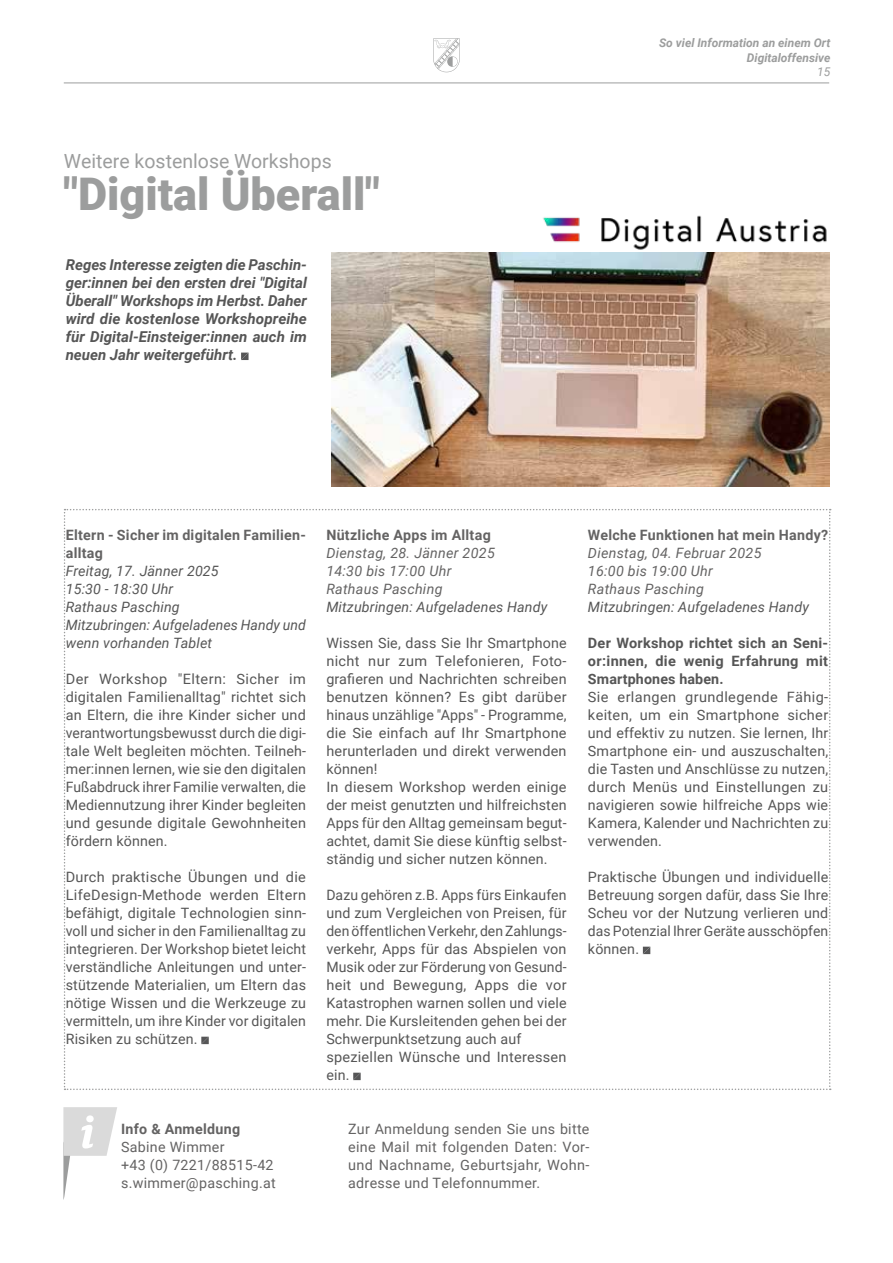
<style>
.page{position:relative;width:893px;height:1263px;background:#fff}
.page>*{position:absolute;margin:0;border:0;box-sizing:border-box;transform-origin:0 0}
.t1{font:900 45px "Roboto";color:#9c9d9d}
.t2{font:19.5px "Roboto";color:#9c9d9d}
.t3{font:italic 700 15px/18px "Roboto";color:#565656;text-align:justify}
.t4{font:14.25px/18px "Roboto";letter-spacing:.01em;color:#565656;text-align:justify}
.t5{font:14.25px/18px "Roboto";letter-spacing:.02em;color:#646363}
.t6{font:italic 14.25px/18px "Roboto";letter-spacing:.01em;color:#565656}
.t7{font:italic 14.25px/18px "Roboto";letter-spacing:.02em;color:#646363}
.t8{font:700 14.25px/18px "Roboto";letter-spacing:.02em;color:#646363}
.t9{font:700 14.25px/18px "Roboto";letter-spacing:.02em;color:#565656;text-align:justify}
.t10{font:italic 700 12px/14.4px "Roboto";color:#9c9d9d;text-align:right}
.t11{font:italic 12px "Roboto";color:#9c9d9d}
</style>
<div class="page">
<img style="left:332px;top:253px;width:497px;height:233px">
<svg style="left:63px;top:1107px;width:54px;height:93px"></svg>
<svg style="left:241px;top:353px;width:8px;height:7px"></svg>
<img style="left:534px;top:215px;width:294px;height:49px">
<svg style="left:64px;top:509px;width:767px;height:581px"></svg>
<hr style="left:64px;top:83px;width:765px;height:1px;background:#9c9d9d">
<svg style="left:433px;top:38px;width:27px;height:34px"></svg>
<h2 class="t2" style="left:64px;top:148px;width:269px">Weitere kostenlose Workshops</h2>
<h1 class="t1" style="left:64px;top:163px;width:317px">"Digital Überall"</h1>
<p class="t3" style="left:66px;top:255px;width:243px">Reges Interesse zeigten die Paschin&shy;ger:innen bei den ersten drei "Digital Überall" Workshops im Herbst. Daher wird die kostenlose Workshopreihe für Digital-Einsteiger:innen auch im neuen Jahr weitergeführt.</p>
<p class="t10" style="left:659px;top:35px;width:173px">So viel Information an einem Ort<br>Digitaloffensive</p>
<p class="t11" style="left:817px;top:63px;width:15px">15</p>
<p class="t8" style="left:66px;top:525px;width:242px">Eltern - Sicher im digitalen Familien&shy;alltag</p>
<p class="t6" style="left:66px;top:561px;width:242px">Freitag, 17. Jänner 2025<br>15:30 - 18:30 Uhr<br>Rathaus Pasching<br>Mitzubringen: Aufgeladenes Handy und wenn vorhanden Tablet</p>
<p class="t4" style="left:66px;top:669px;width:242px">Der Workshop "Eltern: Sicher im digitalen Familienalltag" richtet sich an Eltern, die ihre Kinder sicher und verantwortungsbewusst durch die digi&shy;tale Welt begleiten möchten. Teilneh&shy;mer:innen lernen, wie sie den digitalen Fußabdruck ihrer Familie verwalten, die Mediennutzung ihrer Kinder begleiten und gesunde digitale Gewohnheiten fördern können.</p>
<p class="t4" style="left:66px;top:867px;width:242px">Durch praktische Übungen und die LifeDesign-Methode werden Eltern befähigt, digitale Technologien sinn&shy;voll und sicher in den Familienalltag zu integrieren. Der Workshop bietet leicht verständliche Anleitungen und unter&shy;stützende Materialien, um Eltern das nötige Wissen und die Werkzeuge zu vermitteln, um ihre Kinder vor digitalen Risiken zu schützen.</p>
<p class="t8" style="left:326px;top:525px;width:166px">Nützliche Apps im Alltag</p>
<p class="t7" style="left:326px;top:543px;width:170px">Dienstag, 28. Jänner 2025<br>14:30 bis 17:00 Uhr<br>Rathaus Pasching</p>
<p class="t6" style="left:326px;top:597px;width:223px">Mitzubringen: Aufgeladenes Handy</p>
<p class="t4" style="left:326px;top:633px;width:242px;text-align:left">Wissen Sie, dass Sie Ihr Smartphone nicht nur zum Telefonieren, Foto&shy;grafieren und Nachrichten schreiben benutzen können? Es gibt darüber hinaus unzählige "Apps" - Programme, die Sie einfach auf Ihr Smartphone herunterladen und direkt verwenden können!<br>In diesem Workshop werden einige der meist genutzten und hilfreichsten Apps für den Alltag gemeinsam begut&shy;achtet, damit Sie diese künftig selbst&shy;ständig und sicher nutzen können.</p>
<p class="t4" style="left:326px;top:885px;width:242px;text-align:left">Dazu gehören z.B. Apps fürs Einkaufen und zum Vergleichen von Preisen, für den öffentlichen Verkehr, den Zahlungs&shy;verkehr, Apps für das Abspielen von Musik oder zur Förderung von Gesund&shy;heit und Bewegung, Apps die vor Katastrophen warnen sollen und viele mehr. Die Kursleitenden gehen bei der Schwerpunktsetzung auch auf speziellen Wünsche und Interessen ein.</p>
<p class="t8" style="left:588px;top:525px;width:242px">Welche Funktionen hat mein Handy?</p>
<p class="t7" style="left:588px;top:543px;width:175px">Dienstag, 04. Februar 2025<br>16:00 bis 19:00 Uhr<br>Rathaus Pasching</p>
<p class="t6" style="left:588px;top:597px;width:223px">Mitzubringen: Aufgeladenes Handy</p>
<p class="t9" style="left:588px;top:633px;width:242px">Der Workshop richtet sich an Seni&shy;or:innen, die wenig Erfahrung mit Smartphones haben.</p>
<p class="t4" style="left:588px;top:687px;width:242px">Sie erlangen grundlegende Fähig&shy;keiten, um ein Smartphone sicher und effektiv zu nutzen. Sie lernen, Ihr Smartphone ein- und auszuschalten, die Tasten und Anschlüsse zu nutzen, durch Menüs und Einstellungen zu navigieren sowie hilfreiche Apps wie Kamera, Kalender und Nachrichten zu verwenden.</p>
<p class="t4" style="left:588px;top:867px;width:242px">Praktische Übungen und individuelle Betreuung sorgen dafür, dass Sie Ihre Scheu vor der Nutzung verlieren und das Potenzial Ihrer Geräte ausschöpfen können.</p>
<p class="t8" style="left:121px;top:1119px;width:121px">Info &amp; Anmeldung</p>
<p class="t5" style="left:121px;top:1137px;width:156px">Sabine Wimmer<br>+43 (0) 7221/88515-42 s.wimmer@pasching.at</p>
<p class="t5" style="left:348px;top:1119px;width:243px;text-align:justify">Zur Anmeldung senden Sie uns bitte eine Mail mit folgenden Daten: Vor&shy;und Nachname, Geburtsjahr, Wohn&shy;adresse und Telefonnummer.</p>
</div>
